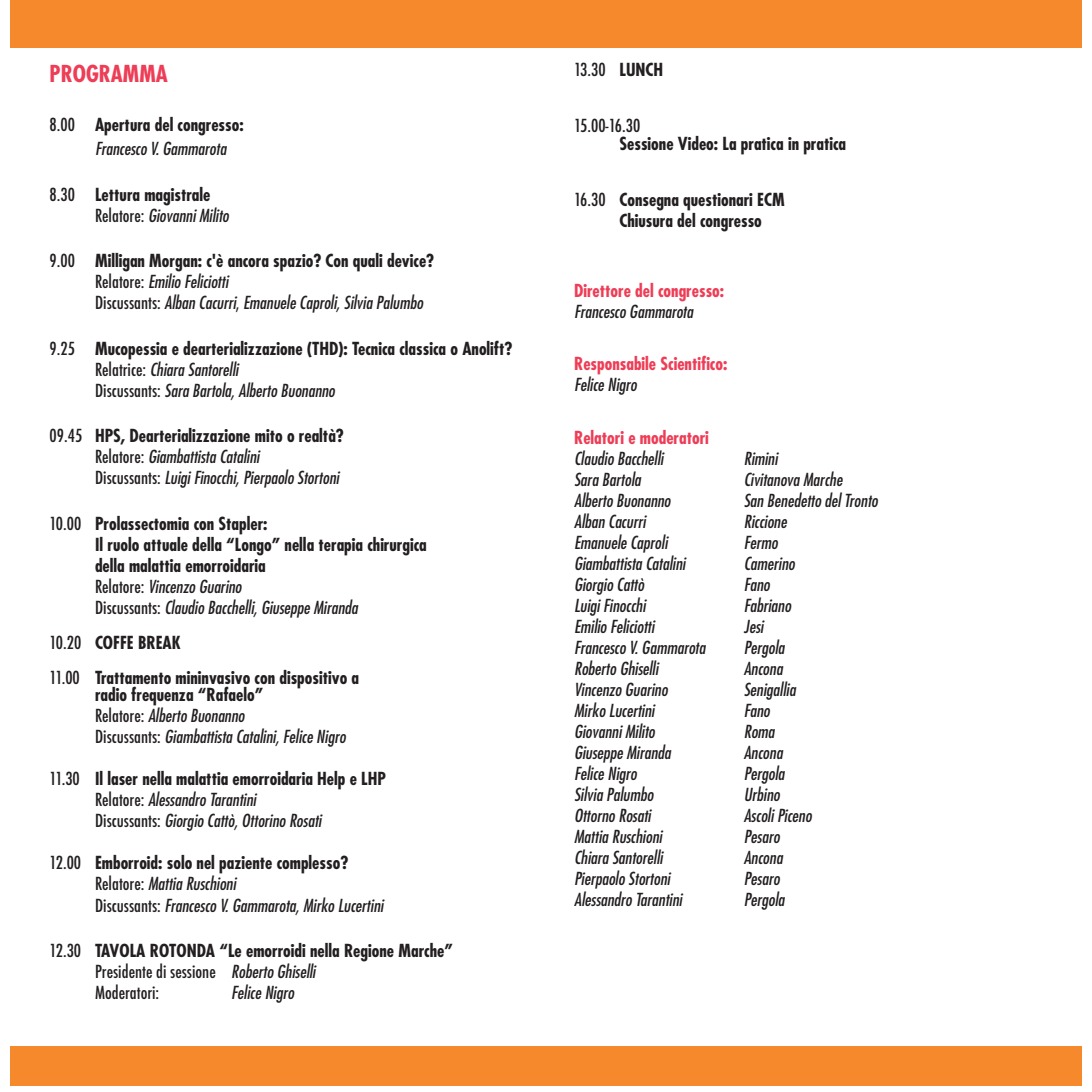
<style>
.page{position:relative;width:1092px;height:1092px;background:#fff}
.page>*{position:absolute;margin:0;border:0;box-sizing:border-box;transform-origin:0 0}
.t1{font:700 condensed 22.75px "Futura";color:#ee3d56}
.t2{font:italic condensed 17.5px/21px "Futura Std";color:#231f20}
.t3{font:700 condensed 17.5px/21px "Futura";color:#231f20}
.t4{font:700 condensed 17.5px "Futura";color:#ee3d56}
.t5{font:500 condensed 17.5px "Futura";letter-spacing:-.03em;color:#231f20}
.s1{font-weight:500}
.s2{font-family:"Futura";font-weight:500;font-style:normal}
.s3{font-family:"Futura Std";font-weight:400;font-style:italic}
.s4{font-weight:700}
</style>
<div class="page">
<div style="left:10px;top:0;width:1071px;height:48px;background:#f5892c"></div>
<div style="left:10px;top:1045px;width:1071px;height:40px;background:#f5892c"></div>
<h1 class="t1" style="left:50px;top:63px;width:120px">PROGRAMMA</h1>
<p class="t3" style="left:50px;top:115px;width:195px"><span class="s1">8.00</span> Apertura del congresso:</p>
<p class="t2" style="left:95px;top:139px;width:133px">Francesco V. Gammarota</p>
<p class="t3" style="left:50px;top:185px;width:162px"><span class="s1">8.30</span> Lettura magistrale</p>
<p class="t2" style="left:95px;top:206px;width:135px"><span class="s2">Relatore:</span> Giovanni Milito</p>
<p class="t3" style="left:50px;top:252px;width:386px"><span class="s1">9.00</span> Milligan Morgan: c'è ancora spazio? Con quali device?</p>
<p class="t2" style="left:95px;top:272px;width:329px"><span class="s2">Relatore:</span> Emilio Feliciotti<br><span class="s2">Discussants:</span> Alban Cacurri<span class="s2">,</span> Emanuele Caproli, Silvia Palumbo</p>
<p class="t3" style="left:50px;top:339px;width:464px"><span class="s1">9.25</span> Mucopessia e dearterializzazione (THD): Tecnica classica o Anolift?</p>
<p class="t2" style="left:95px;top:360px;width:241px"><span class="s2">Relatrice:</span> Chiara Santorelli<br><span class="s2">Discussants:</span> Sara Bartola, Alberto Buonanno</p>
<p class="t3" style="left:50px;top:427px;width:296px"><span class="s1">09.45</span> HPS, Dearterializzazione mito o realtà?</p>
<p class="t2" style="left:95px;top:447px;width:245px"><span class="s2">Relatore:</span> Giambattista Catalini<br><span class="s2">Discussants:</span> Luigi Finocchi, Pierpaolo Stortoni</p>
<p class="t3" style="left:95px;top:514px;width:333px;text-indent:-45px"><span class="s1">10.00</span> Prolassectomia con Stapler:<br>Il ruolo attuale della “Longo” nella terapia chirurgica della malattia emorroidaria</p>
<p class="t2" style="left:95px;top:577px;width:264px"><span class="s2">Relatore:</span> Vincenzo Guarino<br><span class="s2">Discussants:</span> Claudio Bacchelli, Giuseppe Miranda</p>
<p class="t3" style="left:50px;top:626px;width:311px;line-height:35px"><span class="s1">10.20</span> COFFE BREAK<br><span class="s1">11.00</span> Trattamento mininvasivo con dispositivo a</p>
<p class="t3" style="left:95px;top:686px;width:170px">radio frequenza “Rafaelo”</p>
<p class="t2" style="left:95px;top:706px;width:252px"><span class="s2">Relatore:</span> Alberto Buonanno<br><span class="s2">Discussants:</span> Giambattista Catalini, Felice Nigro</p>
<p class="t3" style="left:50px;top:770px;width:338px"><span class="s1">11.30</span> Il laser nella malattia emorroidaria Help e LHP</p>
<p class="t2" style="left:95px;top:790px;width:228px"><span class="s2">Relatore:</span> Alessandro Tarantini<br><span class="s2">Discussants:</span> Giorgio Cattò, Ottorino Rosati</p>
<p class="t3" style="left:50px;top:854px;width:300px"><span class="s1">12.00</span> Emborroid: solo nel paziente complesso?</p>
<p class="t2" style="left:95px;top:874px;width:290px"><span class="s2">Relatore:</span> Mattia Ruschioni<br><span class="s2">Discussants:</span> Francesco V. Gammarota, Mirko Lucertini</p>
<p class="t3" style="left:95px;top:941px;width:359px;text-indent:-45px"><span class="s1">12.30</span> TAVOLA ROTONDA “Le emorroidi nella Regione Marche”<br><span class="s1">Presidente di sessione</span> <span class="s3">Roberto Ghiselli<br></span><span class="s1">Moderatori:</span></p>
<p class="t2" style="left:231px;top:983px;width:64px">Felice Nigro</p>
<p class="t5" style="left:574px;top:60px;width:91px">13.30 <span class="s4">LUNCH</span></p>
<p class="t5" style="left:574px;top:116px;width:68px">15.00-16.30</p>
<p class="t3" style="left:619px;top:134px;width:228px">Sessione Video: La pratica in pratica</p>
<p class="t3" style="left:619px;top:190px;width:167px;text-indent:-45px"><span class="s1">16.30</span> Consegna questionari ECM<br>Chiusura del congresso</p>
<p class="t4" style="left:574px;top:283px;width:151px">Direttore del congresso:</p>
<p class="t2" style="left:574px;top:302px;width:120px">Francesco Gammarota</p>
<p class="t4" style="left:574px;top:356px;width:155px">Responsabile Scientifico:</p>
<p class="t2" style="left:574px;top:375px;width:64px">Felice Nigro</p>
<p class="t4" style="left:574px;top:430px;width:136px">Relatori e moderatori</p>
<p class="t2" style="left:574px;top:449px;width:91px">Claudio Bacchelli</p>
<p class="t2" style="left:743px;top:449px;width:35px">Rimini</p>
<p class="t2" style="left:574px;top:470px;width:68px">Sara Bartola</p>
<p class="t2" style="left:743px;top:470px;width:100px">Civitanova Marche</p>
<p class="t2" style="left:574px;top:491px;width:98px">Alberto Buonanno</p>
<p class="t2" style="left:743px;top:491px;width:135px">San Benedetto del Tronto</p>
<p class="t2" style="left:574px;top:512px;width:73px">Alban Cacurri</p>
<p class="t2" style="left:743px;top:512px;width:44px">Riccione</p>
<p class="t2" style="left:574px;top:533px;width:95px">Emanuele Caproli</p>
<p class="t2" style="left:743px;top:533px;width:35px">Fermo</p>
<p class="t2" style="left:574px;top:554px;width:113px">Giambattista Catalini</p>
<p class="t2" style="left:743px;top:554px;width:52px">Camerino</p>
<p class="t2" style="left:574px;top:575px;width:71px">Giorgio Cattò</p>
<p class="t2" style="left:743px;top:575px;width:27px">Fano</p>
<p class="t2" style="left:574px;top:596px;width:73px">Luigi Finocchi</p>
<p class="t2" style="left:743px;top:596px;width:49px">Fabriano</p>
<p class="t2" style="left:574px;top:617px;width:82px">Emilio Feliciotti</p>
<p class="t2" style="left:743px;top:617px;width:21px">Jesi</p>
<p class="t2" style="left:574px;top:638px;width:133px">Francesco V. Gammarota</p>
<p class="t2" style="left:743px;top:638px;width:42px">Pergola</p>
<p class="t2" style="left:574px;top:659px;width:86px">Roberto Ghiselli</p>
<p class="t2" style="left:743px;top:659px;width:40px">Ancona</p>
<p class="t2" style="left:574px;top:680px;width:95px">Vincenzo Guarino</p>
<p class="t2" style="left:743px;top:680px;width:53px">Senigallia</p>
<p class="t2" style="left:574px;top:701px;width:82px">Mirko Lucertini</p>
<p class="t2" style="left:743px;top:701px;width:27px">Fano</p>
<p class="t2" style="left:574px;top:722px;width:82px">Giovanni Milito</p>
<p class="t2" style="left:743px;top:722px;width:32px">Roma</p>
<p class="t2" style="left:574px;top:743px;width:98px">Giuseppe Miranda</p>
<p class="t2" style="left:743px;top:743px;width:40px">Ancona</p>
<p class="t2" style="left:574px;top:764px;width:64px">Felice Nigro</p>
<p class="t2" style="left:743px;top:764px;width:42px">Pergola</p>
<p class="t2" style="left:574px;top:785px;width:81px">Silvia Palumbo</p>
<p class="t2" style="left:743px;top:785px;width:38px">Urbino</p>
<p class="t2" style="left:574px;top:806px;width:78px">Ottorno Rosati</p>
<p class="t2" style="left:743px;top:806px;width:69px">Ascoli Piceno</p>
<p class="t2" style="left:574px;top:827px;width:89px">Mattia Ruschioni</p>
<p class="t2" style="left:743px;top:827px;width:37px">Pesaro</p>
<p class="t2" style="left:574px;top:848px;width:90px">Chiara Santorelli</p>
<p class="t2" style="left:743px;top:848px;width:40px">Ancona</p>
<p class="t2" style="left:574px;top:869px;width:97px">Pierpaolo Stortoni</p>
<p class="t2" style="left:743px;top:869px;width:37px">Pesaro</p>
<p class="t2" style="left:574px;top:890px;width:109px">Alessandro Tarantini</p>
<p class="t2" style="left:743px;top:890px;width:42px">Pergola</p>
</div>
